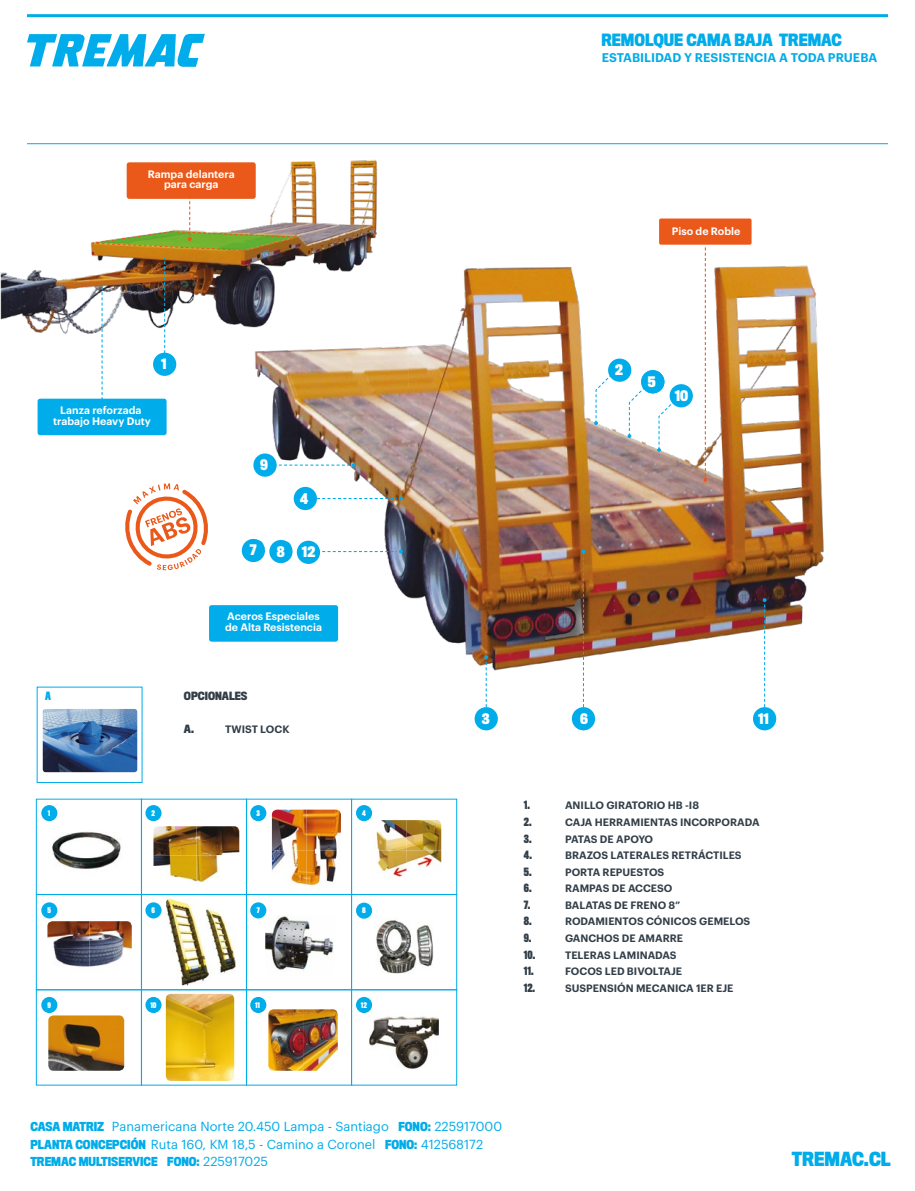
<style>
.page{position:relative;width:915px;height:1191px;background:#fff}
.page>*{position:absolute;margin:0;border:0;box-sizing:border-box;transform-origin:0 0}
.t1{font:700 18px "Titling Gothic FB Cond";color:#00ace9}
.t2{font:700 15.6px "Titling Gothic FB Cond";color:#00ace9}
.t3{font:700 13.35px "Titling Gothic FB Cond";color:#fff}
.t4{font:12.9px/17.7px "Graphik";color:#00ace9}
.t5{font:600 12.3px "Graphik";color:#00ace9}
.t6{font:700 11.4px "Titling Gothic FB Cond";color:#00ace9}
.t7{font:600 10.65px/10.9px "Graphik";color:#fff;text-align:center}
.t8{font:600 10.5px "Graphik";color:#323e48}
.t9{font:700 10.5px "Titling Gothic FB Comp";color:#323e48}
.t10{font:600 10.5px "Graphik";letter-spacing:-.05em;color:#323e48}
.t11{font:700 10.5px "Titling Gothic FB Cond";color:#323e48}
.t12{font:700 10.5px "Titling Gothic FB Comp";color:#00ace9}
.t13{font:700 7.2px "Titling Gothic FB Comp";color:#fff}
.s1{font-family:"Titling Gothic FB Cond";font-weight:700;font-size:11.4px}
.s2{font-family:"Graphik";font-weight:400;font-size:12.9px}
</style>
<div class="page">
<img style="left:247px;top:265px;width:577px;height:406px">
<hr style="left:27px;top:143px;width:860px;height:1px;background:#00ace9">
<svg style="left:27px;top:33px;width:178px;height:34px"></svg>
<hr style="left:27px;top:14px;width:860px;height:3px;background:#00ace9">
<div style="left:36px;top:894px;width:106px;height:96px;border:1px solid #00ace9"></div>
<div style="left:141px;top:894px;width:106px;height:96px;border:1px solid #00ace9"></div>
<div style="left:246px;top:894px;width:106px;height:96px;border:1px solid #00ace9"></div>
<div style="left:351px;top:894px;width:106px;height:96px;border:1px solid #00ace9"></div>
<div style="left:36px;top:798px;width:106px;height:97px;border:1px solid #00ace9"></div>
<div style="left:141px;top:798px;width:106px;height:97px;border:1px solid #00ace9"></div>
<div style="left:246px;top:798px;width:106px;height:97px;border:1px solid #00ace9"></div>
<div style="left:351px;top:798px;width:106px;height:97px;border:1px solid #00ace9"></div>
<div style="left:36px;top:989px;width:106px;height:96px;border:1px solid #00ace9"></div>
<div style="left:141px;top:989px;width:106px;height:96px;border:1px solid #00ace9"></div>
<div style="left:246px;top:989px;width:106px;height:96px;border:1px solid #00ace9"></div>
<div style="left:351px;top:989px;width:106px;height:96px;border:1px solid #00ace9"></div>
<div style="left:41px;top:805px;width:16px;height:16px;background:#00ace9;border-radius:50%"></div>
<div style="left:145px;top:902px;width:16px;height:16px;background:#00ace9;border-radius:50%"></div>
<div style="left:250px;top:902px;width:16px;height:16px;background:#00ace9;border-radius:50%"></div>
<div style="left:356px;top:902px;width:16px;height:16px;background:#00ace9;border-radius:50%"></div>
<div style="left:145px;top:805px;width:16px;height:16px;background:#00ace9;border-radius:50%"></div>
<div style="left:250px;top:805px;width:16px;height:16px;background:#00ace9;border-radius:50%"></div>
<div style="left:356px;top:805px;width:16px;height:16px;background:#00ace9;border-radius:50%"></div>
<div style="left:41px;top:902px;width:16px;height:16px;background:#00ace9;border-radius:50%"></div>
<div style="left:145px;top:997px;width:16px;height:16px;background:#00ace9;border-radius:50%"></div>
<div style="left:250px;top:997px;width:16px;height:16px;background:#00ace9;border-radius:50%"></div>
<div style="left:356px;top:997px;width:16px;height:16px;background:#00ace9;border-radius:50%"></div>
<div style="left:41px;top:997px;width:16px;height:16px;background:#00ace9;border-radius:50%"></div>
<img style="left:365px;top:917px;width:69px;height:56px">
<div style="left:474px;top:707px;width:23px;height:23px;background:#00ace9;border-radius:50%"></div>
<div style="left:608px;top:358px;width:23px;height:24px;background:#00ace9;border-radius:50%"></div>
<div style="left:253px;top:453px;width:23px;height:24px;background:#00ace9;border-radius:50%"></div>
<div style="left:752px;top:707px;width:24px;height:23px;background:#00ace9;border-radius:50%"></div>
<div style="left:669px;top:384px;width:23px;height:23px;background:#00ace9;border-radius:50%"></div>
<div style="left:297px;top:540px;width:23px;height:24px;background:#00ace9;border-radius:50%"></div>
<div style="left:641px;top:370px;width:23px;height:23px;background:#00ace9;border-radius:50%"></div>
<div style="left:571px;top:707px;width:24px;height:23px;background:#00ace9;border-radius:50%"></div>
<div style="left:293px;top:487px;width:24px;height:23px;background:#00ace9;border-radius:50%"></div>
<svg style="left:242px;top:534px;width:55px;height:29px"></svg>
<img style="left:52px;top:831px;width:69px;height:38px">
<img style="left:47px;top:921px;width:85px;height:46px">
<img style="left:153px;top:826px;width:86px;height:57px">
<img style="left:265px;top:916px;width:69px;height:55px">
<img style="left:166px;top:994px;width:68px;height:87px">
<img style="left:166px;top:899px;width:69px;height:86px">
<img style="left:268px;top:1009px;width:69px;height:61px">
<img style="left:369px;top:1010px;width:69px;height:59px">
<img style="left:48px;top:1015px;width:76px;height:55px">
<img style="left:272px;top:809px;width:69px;height:77px">
<img style="left:376px;top:820px;width:65px;height:57px">
<img style="left:43px;top:709px;width:94px;height:63px">
<div style="left:659px;top:218px;width:92px;height:27px;background:#ea5919;border-radius:2px"></div>
<div style="left:209px;top:605px;width:129px;height:36px;background:#00ace9;border-radius:3px"></div>
<div style="left:38px;top:399px;width:128px;height:36px;background:#00ace9;border-radius:3px"></div>
<img style="left:0;top:160px;width:383px;height:186px">
<svg style="left:484px;top:655px;width:4px;height:52px"></svg>
<svg style="left:581px;top:549px;width:4px;height:158px"></svg>
<svg style="left:703px;top:247px;width:4px;height:234px"></svg>
<img style="left:81px;top:196px;width:223px;height:204px">
<svg style="left:594px;top:372px;width:19px;height:53px"></svg>
<svg style="left:627px;top:385px;width:19px;height:53px"></svg>
<svg style="left:657px;top:399px;width:19px;height:53px"></svg>
<svg style="left:319px;top:549px;width:84px;height:4px"></svg>
<svg style="left:317px;top:496px;width:86px;height:4px"></svg>
<svg style="left:276px;top:463px;width:79px;height:4px"></svg>
<svg style="left:762px;top:598px;width:4px;height:109px"></svg>
<svg style="left:125px;top:483px;width:83px;height:87px"></svg>
<p class="t7" style="left:148px;top:167px;width:88px">Rampa delantera para carga</p>
<h2 class="t2" style="left:601px;top:31px;width:242px">REMOLQUE CAMA BAJA TREMAC</h2>
<p class="t5" style="left:601px;top:48px;width:277px">ESTABILIDAD Y RESISTENCIA A TODA PRUEBA</p>
<p class="t7" style="left:671px;top:225px;width:70px">Piso de Roble</p>
<p class="t3" style="left:161px;top:356px;width:7px">1</p>
<p class="t7" style="left:53px;top:404px;width:99px">Lanza reforzada trabajo Heavy Duty</p>
<p class="t3" style="left:260px;top:457px;width:9px">9</p>
<p class="t3" style="left:300px;top:491px;width:9px">4</p>
<p class="t3" style="left:250px;top:542px;width:8px">7</p>
<p class="t3" style="left:277px;top:544px;width:9px">8</p>
<p class="t3" style="left:302px;top:544px;width:15px">12</p>
<p class="t7" style="left:225px;top:610px;width:98px;text-align:left">Aceros Especiales de Alta Resistencia</p>
<p class="t12" style="left:45px;top:690px;width:7px">A</p>
<p class="t11" style="left:184px;top:689px;width:65px">OPCIONALES</p>
<p class="t11" style="left:184px;top:723px;width:12px">A.</p>
<p class="t8" style="left:225px;top:721px;width:66px">TWIST LOCK</p>
<p class="t13" style="left:48px;top:809px;width:4px">1</p>
<p class="t13" style="left:48px;top:906px;width:5px">5</p>
<p class="t13" style="left:152px;top:809px;width:5px">2</p>
<p class="t13" style="left:256px;top:809px;width:5px">3</p>
<p class="t13" style="left:362px;top:809px;width:5px">4</p>
<p class="t13" style="left:152px;top:906px;width:5px">6</p>
<p class="t13" style="left:257px;top:906px;width:5px">7</p>
<p class="t13" style="left:362px;top:906px;width:5px">8</p>
<p class="t13" style="left:48px;top:1000px;width:5px">9</p>
<p class="t13" style="left:150px;top:1000px;width:8px">10</p>
<p class="t13" style="left:255px;top:1000px;width:6px">11</p>
<p class="t13" style="left:361px;top:1000px;width:7px">12</p>
<p class="t3" style="left:615px;top:362px;width:9px">2</p>
<p class="t3" style="left:647px;top:374px;width:9px">5</p>
<p class="t3" style="left:674px;top:388px;width:15px">10</p>
<p class="t3" style="left:481px;top:711px;width:9px">3</p>
<p class="t3" style="left:579px;top:711px;width:9px">6</p>
<p class="t3" style="left:757px;top:711px;width:12px">11</p>
<p class="t9" style="left:523px;top:799px;width:8px">1.</p>
<p class="t8" style="left:565px;top:797px;width:135px">ANILLO GIRATORIO HB -I8</p>
<p class="t9" style="left:523px;top:816px;width:9px">2.</p>
<p class="t8" style="left:565px;top:814px;width:196px">CAJA HERRAMIENTAS INCORPORADA</p>
<p class="t9" style="left:523px;top:832px;width:9px">3.</p>
<p class="t10" style="left:565px;top:830px;width:90px">PATAS DE APOYO</p>
<p class="t9" style="left:523px;top:849px;width:9px">4.</p>
<p class="t8" style="left:565px;top:847px;width:178px">BRAZOS LATERALES RETRÁCTILES</p>
<p class="t9" style="left:523px;top:865px;width:9px">5.</p>
<p class="t8" style="left:565px;top:864px;width:101px">PORTA REPUESTOS</p>
<p class="t9" style="left:523px;top:882px;width:9px">6.</p>
<p class="t8" style="left:565px;top:880px;width:109px">RAMPAS DE ACCESO</p>
<p class="t9" style="left:523px;top:898px;width:8px">7.</p>
<p class="t8" style="left:565px;top:897px;width:117px">BALATAS DE FRENO 8”</p>
<p class="t9" style="left:523px;top:915px;width:9px">8.</p>
<p class="t8" style="left:565px;top:913px;width:187px">RODAMIENTOS CÓNICOS GEMELOS</p>
<p class="t9" style="left:523px;top:932px;width:9px">9.</p>
<p class="t8" style="left:565px;top:930px;width:119px">GANCHOS DE AMARRE</p>
<p class="t9" style="left:523px;top:948px;width:13px">10.</p>
<p class="t8" style="left:565px;top:946px;width:113px">TELERAS LAMINADAS</p>
<p class="t9" style="left:523px;top:965px;width:11px">11.</p>
<p class="t8" style="left:565px;top:963px;width:118px">FOCOS LED BIVOLTAJE</p>
<p class="t9" style="left:523px;top:981px;width:13px">12.</p>
<p class="t8" style="left:565px;top:980px;width:170px">SUSPENSIÓN MECANICA 1ER EJE</p>
<p class="t4" style="left:30px;top:1116px;width:473px"><span class="s1">CASA MATRIZ</span> Panamericana Norte 20.450 Lampa - Santiago <span class="s1">FONO:</span> 225917000<br><span class="s1">PLANTA CONCEPCIÓN</span> Ruta 160, KM 18,5 - Camino a Coronel <span class="s1">FONO:</span> 412568172</p>
<p class="t6" style="left:30px;top:1155px;width:239px">TREMAC MULTISERVICE FONO: <span class="s2">225917025</span></p>
<h1 class="t1" style="left:791px;top:1149px;width:100px">TREMAC.CL</h1>
</div>
